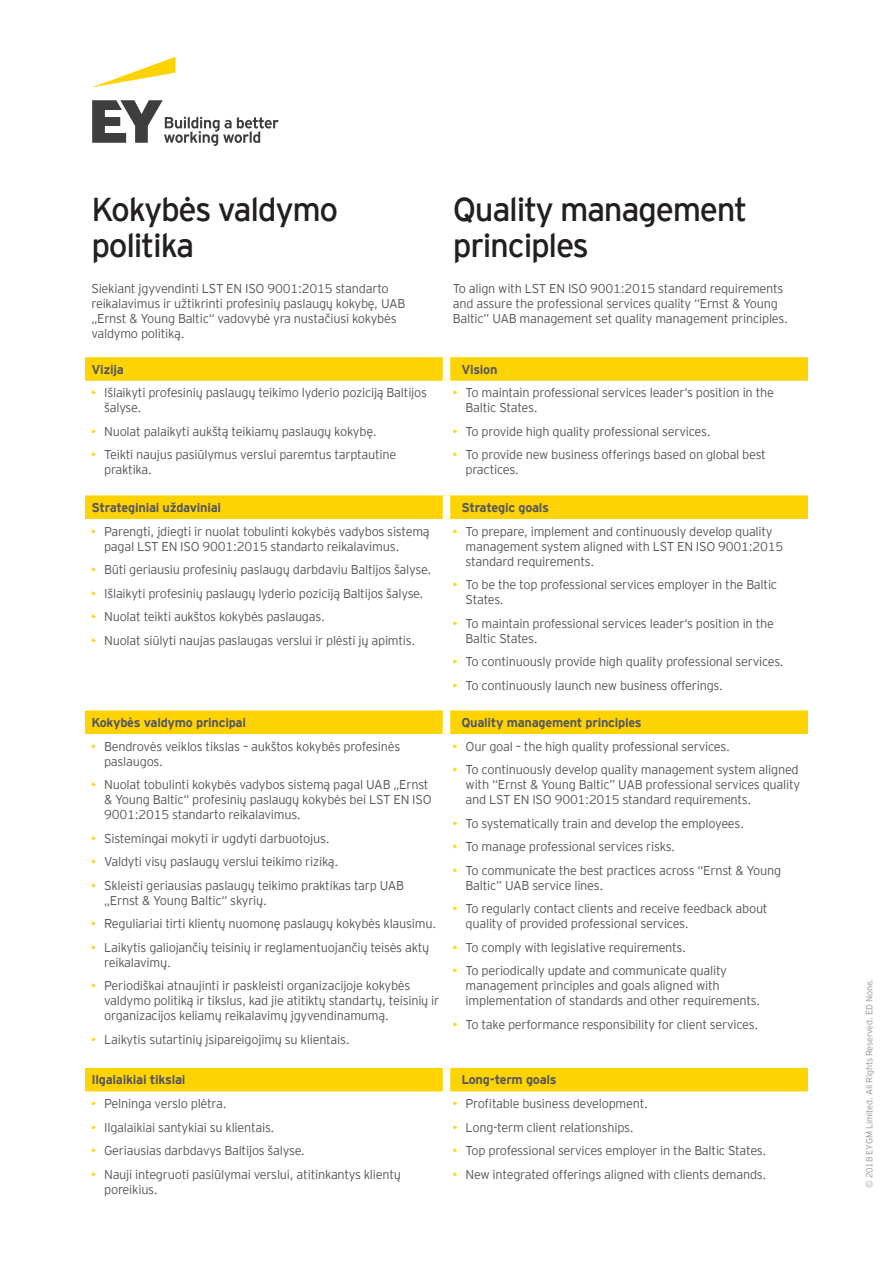
<style>
.page{position:relative;width:893px;height:1263px;background:#fff}
.page>*{position:absolute;margin:0;border:0;box-sizing:border-box;transform-origin:0 0}
.SUBHEADING{font:33px/36px "EY Interstate";letter-spacing:-.04em;color:#231f20}
.body{font:300 12.75px/15px "EY Interstate";letter-spacing:-.02em;color:#57585a}
.body-2{font:700 12.75px "EY Interstate";letter-spacing:-.02em;color:#57585a}
.body-3{font:300 9px "EY Interstate";letter-spacing:-.02em;color:#939598}
.s1{color:#fed304}
</style>
<div class="page">
<svg style="left:85px;top:357px;width:723px;height:734px"></svg>
<div style="left:443px;top:357px;width:7px;height:24px;background:#fff"></div>
<div style="left:443px;top:381px;width:7px;height:114px;background:#fff"></div>
<div style="left:443px;top:495px;width:7px;height:24px;background:#fff"></div>
<div style="left:443px;top:519px;width:7px;height:191px;background:#fff"></div>
<div style="left:443px;top:710px;width:7px;height:24px;background:#fff"></div>
<div style="left:443px;top:734px;width:7px;height:334px;background:#fff"></div>
<div style="left:443px;top:1068px;width:7px;height:23px;background:#fff"></div>
<svg style="left:93px;top:57px;width:82px;height:30px"></svg>
<svg style="left:92px;top:100px;width:187px;height:46px"></svg>
<p class="SUBHEADING" style="left:91px;top:189px;width:248px">Kokybės valdymo politika</p>
<p class="SUBHEADING" style="left:453px;top:189px;width:296px">Quality management principles</p>
<p class="body" style="left:91px;top:280px;width:316px">Siekiant įgyvendinti LST EN ISO 9001:2015 standarto reikalavimus ir užtikrinti profesinių paslaugų kokybę, UAB „Ernst &amp; Young Baltic“ vadovybė yra nustačiusi kokybės valdymo politiką.</p>
<p class="body" style="left:453px;top:280px;width:337px">To align with LST EN ISO 9001:2015 standard requirements and assure the professional services quality “Ernst &amp; Young<br>Baltic” UAB management set quality management principles.</p>
<p class="body-2" style="left:91px;top:360px;width:34px">Vizija</p>
<p class="body-2" style="left:461px;top:360px;width:38px">Vision</p>
<p class="body" style="left:104px;top:385px;width:324px;text-indent:-13px"><span class="s1">•</span> Išlaikyti profesinių paslaugų teikimo lyderio poziciją Baltijos šalyse.</p>
<p class="body" style="left:91px;top:423px;width:287px"><span class="s1">•</span> Nuolat palaikyti aukštą teikiamų paslaugų kokybę.</p>
<p class="body" style="left:104px;top:447px;width:294px;text-indent:-13px"><span class="s1">•</span> Teikti naujus pasiūlymus verslui paremtus tarptautine praktika.</p>
<p class="body" style="left:466px;top:385px;width:310px;text-indent:-13px"><span class="s1">•</span> To maintain professional services leader‘s position in the<br>Baltic States.</p>
<p class="body" style="left:453px;top:423px;width:259px"><span class="s1">•</span> To provide high quality professional services.</p>
<p class="body" style="left:466px;top:447px;width:302px;text-indent:-13px"><span class="s1">•</span> To provide new business offerings based on global best practices.</p>
<p class="body-2" style="left:91px;top:498px;width:131px">Strateginiai uždaviniai</p>
<p class="body-2" style="left:461px;top:498px;width:89px">Strategic goals</p>
<p class="body" style="left:104px;top:523px;width:327px;text-indent:-13px"><span class="s1">•</span> Parengti, įdiegti ir nuolat tobulinti kokybės vadybos sistemą pagal LST EN ISO 9001:2015 standarto reikalavimus.</p>
<p class="body" style="left:91px;top:561px;width:341px"><span class="s1">•</span> Būti geriausiu profesinių paslaugų darbdaviu Baltijos šalyse.</p>
<p class="body" style="left:91px;top:585px;width:334px"><span class="s1">•</span> Išlaikyti profesinių paslaugų lyderio poziciją Baltijos šalyse.</p>
<p class="body" style="left:91px;top:608px;width:235px"><span class="s1">•</span> Nuolat teikti aukštos kokybės paslaugas.</p>
<p class="body" style="left:91px;top:632px;width:325px"><span class="s1">•</span> Nuolat siūlyti naujas paslaugas verslui ir plėsti jų apimtis.</p>
<p class="body" style="left:466px;top:523px;width:319px;text-indent:-13px"><span class="s1">•</span> To prepare, implement and continuously develop quality management system aligned with LST EN ISO 9001:2015 standard requirements.</p>
<p class="body" style="left:466px;top:576px;width:313px;text-indent:-13px"><span class="s1">•</span> To be the top professional services employer in the Baltic<br>States.</p>
<p class="body" style="left:466px;top:615px;width:310px;text-indent:-13px"><span class="s1">•</span> To maintain professional services leader‘s position in the<br>Baltic States.</p>
<p class="body" style="left:453px;top:653px;width:333px"><span class="s1">•</span> To continuously provide high quality professional services.</p>
<p class="body" style="left:453px;top:677px;width:272px"><span class="s1">•</span> To continuously launch new business offerings.</p>
<p class="body-2" style="left:91px;top:713px;width:156px">Kokybės valdymo principai</p>
<p class="body-2" style="left:461px;top:713px;width:182px">Quality management principles</p>
<p class="body" style="left:104px;top:738px;width:298px;text-indent:-13px"><span class="s1">•</span> Bendrovės veiklos tikslas – aukštos kokybės profesinės paslaugos.</p>
<p class="body" style="left:104px;top:776px;width:329px;text-indent:-13px"><span class="s1">•</span> Nuolat tobulinti kokybės vadybos sistemą pagal UAB „Ernst &amp; Young Baltic“ profesinių paslaugų kokybės bei LST EN ISO<br>9001:2015 standarto reikalavimus.</p>
<p class="body" style="left:91px;top:830px;width:240px"><span class="s1">•</span> Sistemingai mokyti ir ugdyti darbuotojus.</p>
<p class="body" style="left:91px;top:853px;width:249px"><span class="s1">•</span> Valdyti visų paslaugų verslui teikimo riziką.</p>
<p class="body" style="left:104px;top:877px;width:302px;text-indent:-13px"><span class="s1">•</span> Skleisti geriausias paslaugų teikimo praktikas tarp UAB „Ernst &amp; Young Baltic“ skyrių.</p>
<p class="body" style="left:91px;top:915px;width:346px"><span class="s1">•</span> Reguliariai tirti klientų nuomonę paslaugų kokybės klausimu.</p>
<p class="body" style="left:104px;top:939px;width:327px;text-indent:-13px"><span class="s1">•</span> Laikytis galiojančių teisinių ir reglamentuojančių teisės aktų reikalavimų.</p>
<p class="body" style="left:104px;top:977px;width:337px;text-indent:-13px"><span class="s1">•</span> Periodiškai atnaujinti ir paskleisti organizacijoje kokybės valdymo politiką ir tikslus, kad jie atitiktų standartų, teisinių ir organizacijos keliamų reikalavimų įgyvendinamumą.</p>
<p class="body" style="left:91px;top:1031px;width:260px"><span class="s1">•</span> Laikytis sutartinių įsipareigojimų su klientais.</p>
<p class="body" style="left:453px;top:738px;width:279px"><span class="s1">•</span> Our goal – the high quality professional services.</p>
<p class="body" style="left:466px;top:761px;width:336px;text-align:justify;text-indent:-13px"><span class="s1">•</span> To continuously develop quality management system aligned with “Ernst &amp; Young Baltic” UAB professional services quality and LST EN ISO 9001:2015 standard requirements.</p>
<p class="body" style="left:453px;top:815px;width:293px"><span class="s1">•</span> To systematically train and develop the employees.</p>
<p class="body" style="left:453px;top:838px;width:224px"><span class="s1">•</span> To manage professional services risks.</p>
<p class="body" style="left:466px;top:862px;width:317px;text-indent:-13px"><span class="s1">•</span> To communicate the best practices across “Ernst &amp; Young<br>Baltic” UAB service lines.</p>
<p class="body" style="left:466px;top:900px;width:304px;text-indent:-13px"><span class="s1">•</span> To regularly contact clients and receive feedback about quality of provided professional services.</p>
<p class="body" style="left:453px;top:939px;width:235px"><span class="s1">•</span> To comply with legislative requirements.</p>
<p class="body" style="left:466px;top:962px;width:296px;text-indent:-13px"><span class="s1">•</span> To periodically update and communicate quality management principles and goals aligned with implementation of standards and other requirements.</p>
<p class="body" style="left:453px;top:1016px;width:307px"><span class="s1">•</span> To take performance responsibility for client services.</p>
<p class="body-2" style="left:91px;top:1071px;width:96px">Ilgalaikiai tikslai</p>
<p class="body-2" style="left:461px;top:1071px;width:97px">Long-term goals</p>
<p class="body" style="left:91px;top:1095px;width:137px"><span class="s1">•</span> Pelninga verslo plėtra.</p>
<p class="body" style="left:91px;top:1119px;width:185px"><span class="s1">•</span> Ilgalaikiai santykiai su klientais.</p>
<p class="body" style="left:91px;top:1142px;width:215px"><span class="s1">•</span> Geriausias darbdavys Baltijos šalyse.</p>
<p class="body" style="left:104px;top:1166px;width:298px;text-indent:-13px"><span class="s1">•</span> Nauji integruoti pasiūlymai verslui, atitinkantys klientų poreikius.</p>
<p class="body" style="left:453px;top:1095px;width:197px"><span class="s1">•</span> Profitable business development.</p>
<p class="body" style="left:453px;top:1119px;width:182px"><span class="s1">•</span> Long-term client relationships.</p>
<p class="body" style="left:453px;top:1142px;width:315px"><span class="s1">•</span> Top professional services employer in the Baltic States.</p>
<p class="body" style="left:453px;top:1166px;width:315px"><span class="s1">•</span> New integrated offerings aligned with clients demands.</p>
<p class="body-3" style="left:863px;top:1188px;width:210px;rotate:-90deg">© 2018 EYGM Limited. All Rights Reserved. ED None.</p>
</div>
